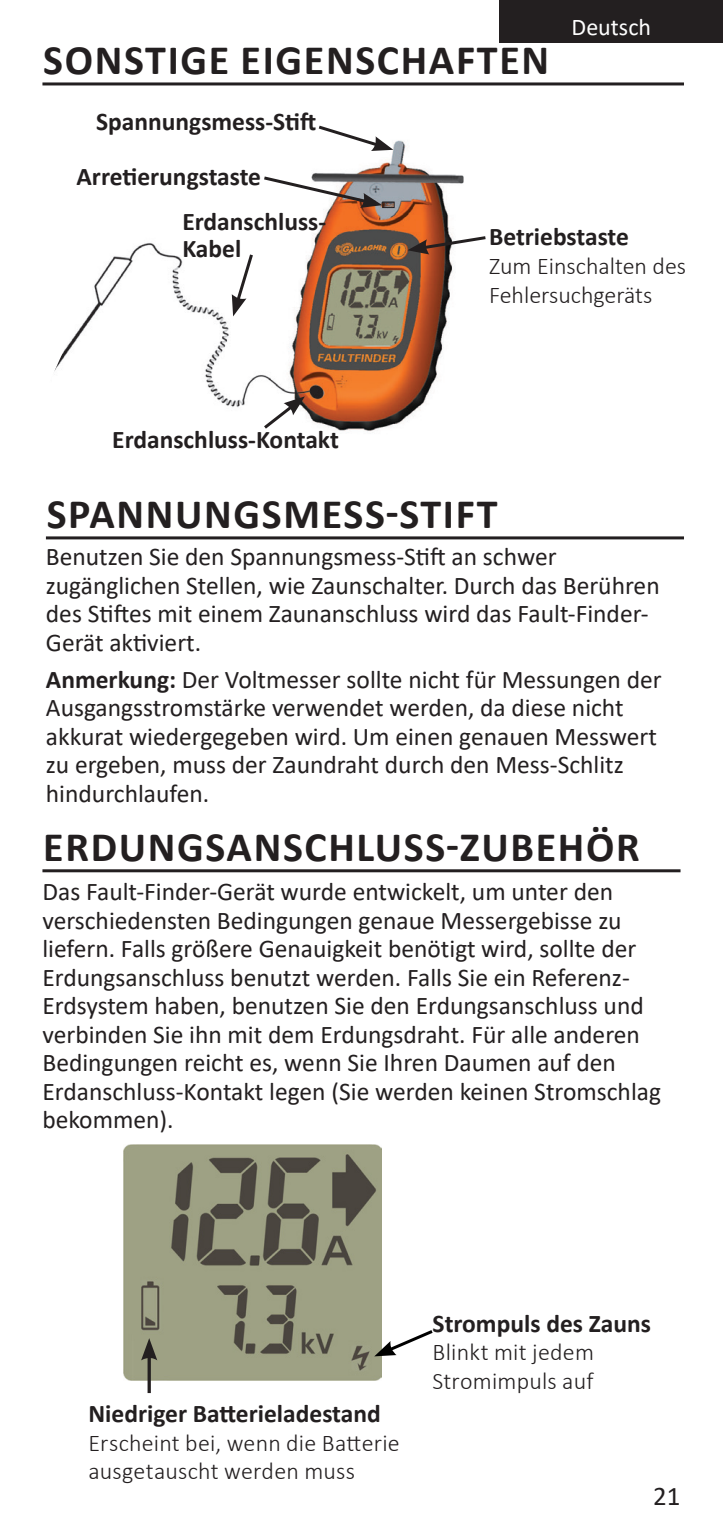
<style>
.page{position:relative;width:723px;height:1531px;background:#fff}
.page>*{position:absolute;margin:0;border:0;box-sizing:border-box;transform-origin:0 0}
.Heading_1{font:700 42px "Calibri";letter-spacing:.04em;color:#231f20}
.t1{font:27px "Calibri";color:#231f20}
.Body_Text{font:25.5px/28.5px "Calibri";color:#231f20}
.Pic_Text{font:700 25.5px/27px "Calibri";color:#231f20}
.Body_text_left_align{font:300 24px/28.8px "Calibri";letter-spacing:.01em;color:#231f20}
.Pic_Text-2{font:300 24px/28.8px "Calibri";color:#231f20}
.t2{font:24px "Calibri";color:#fff}
.s1{font-weight:700}
</style>
<div class="page">
<hr style="left:42px;top:869px;width:638px;height:3px;background:#231f20">
<hr style="left:46px;top:536px;width:638px;height:3px;background:#231f20">
<img style="left:54px;top:140px;width:410px;height:291px">
<div style="left:382px;top:202px;width:12px;height:6px;border:1px solid #231f20"></div>
<svg style="left:315px;top:125px;width:78px;height:26px"></svg>
<svg style="left:261px;top:174px;width:121px;height:34px"></svg>
<svg style="left:232px;top:251px;width:23px;height:65px"></svg>
<svg style="left:261px;top:396px;width:44px;height:35px"></svg>
<svg style="left:407px;top:234px;width:79px;height:20px"></svg>
<hr style="left:42px;top:82px;width:642px;height:3px;background:#231f20">
<img style="left:123px;top:1144px;width:258px;height:236px">
<hr style="left:148px;top:1355px;width:3px;height:38px;background:#231f20">
<svg style="left:141px;top:1338px;width:16px;height:22px"></svg>
<svg style="left:374px;top:1327px;width:59px;height:29px"></svg>
<div style="left:500px;top:0;width:223px;height:42px;background:#231f20"></div>
<p class="Heading_1" style="left:43px;top:30px;width:507px">SONSTIGE EIGENSCHAFTEN</p>
<p class="t2" style="left:571px;top:10px;width:81px">Deutsch</p>
<p class="Pic_Text" style="left:96px;top:107px;width:222px">Spannungsmess-Stift</p>
<p class="Pic_Text" style="left:77px;top:162px;width:186px">Arretierungstaste</p>
<p class="Pic_Text" style="left:182px;top:207px;width:145px">Erdanschluss-<br>Kabel</p>
<p class="Pic_Text" style="left:112px;top:425px;width:228px">Erdanschluss-Kontakt</p>
<p class="Pic_Text" style="left:489px;top:223px;width:141px">Betriebstaste</p>
<p class="Pic_Text-2" style="left:489px;top:251px;width:199px">Zum Einschalten des<br>Fehlersuchgeräts</p>
<p class="Heading_1" style="left:47px;top:484px;width:452px">SPANNUNGSMESS-STIFT</p>
<p class="Body_Text" style="left:46px;top:542px;width:615px">Benutzen Sie den Spannungsmess-Stift an schwer zugänglichen Stellen, wie Zaunschalter. Durch das Berühren des Stiftes mit einem Zaunanschluss wird das Fault-Finder-Gerät aktiviert.</p>
<p class="Body_Text" style="left:46px;top:664px;width:617px"><span class="s1">Anmerkung:</span> Der Voltmesser sollte nicht für Messungen der Ausgangsstromstärke verwendet werden, da diese nicht akkurat wiedergegeben wird. Um einen genauen Messwert zu ergeben, muss der Zaundraht durch den Mess-Schlitz hindurchlaufen.</p>
<p class="Heading_1" style="left:43px;top:817px;width:598px">ERDUNGSANSCHLUSS-ZUBEHÖR</p>
<p class="Body_Text" style="left:42px;top:877px;width:620px">Das Fault-Finder-Gerät wurde entwickelt, um unter den verschiedensten Bedingungen genaue Messergebisse zu liefern. Falls größere Genauigkeit benötigt wird, sollte der Erdungsanschluss benutzt werden. Falls Sie ein Referenz-Erdsystem haben, benutzen Sie den Erdungsanschluss und verbinden Sie ihn mit dem Erdungsdraht. Für alle anderen Bedingungen reicht es, wenn Sie Ihren Daumen auf den Erdanschluss-Kontakt legen (Sie werden keinen Stromschlag bekommen).</p>
<p class="Pic_Text" style="left:88px;top:1399px;width:294px">Niedriger Batterieladestand</p>
<p class="Body_text_left_align" style="left:88px;top:1428px;width:313px">Erscheint bei, wenn die Batterie ausgetauscht werden muss</p>
<p class="Pic_Text" style="left:433px;top:1309px;width:220px">Strompuls des Zauns</p>
<p class="Body_text_left_align" style="left:433px;top:1338px;width:163px">Blinkt mit jedem<br>Stromimpuls auf</p>
<p class="t1" style="left:653px;top:1477px;width:29px">21</p>
</div>
